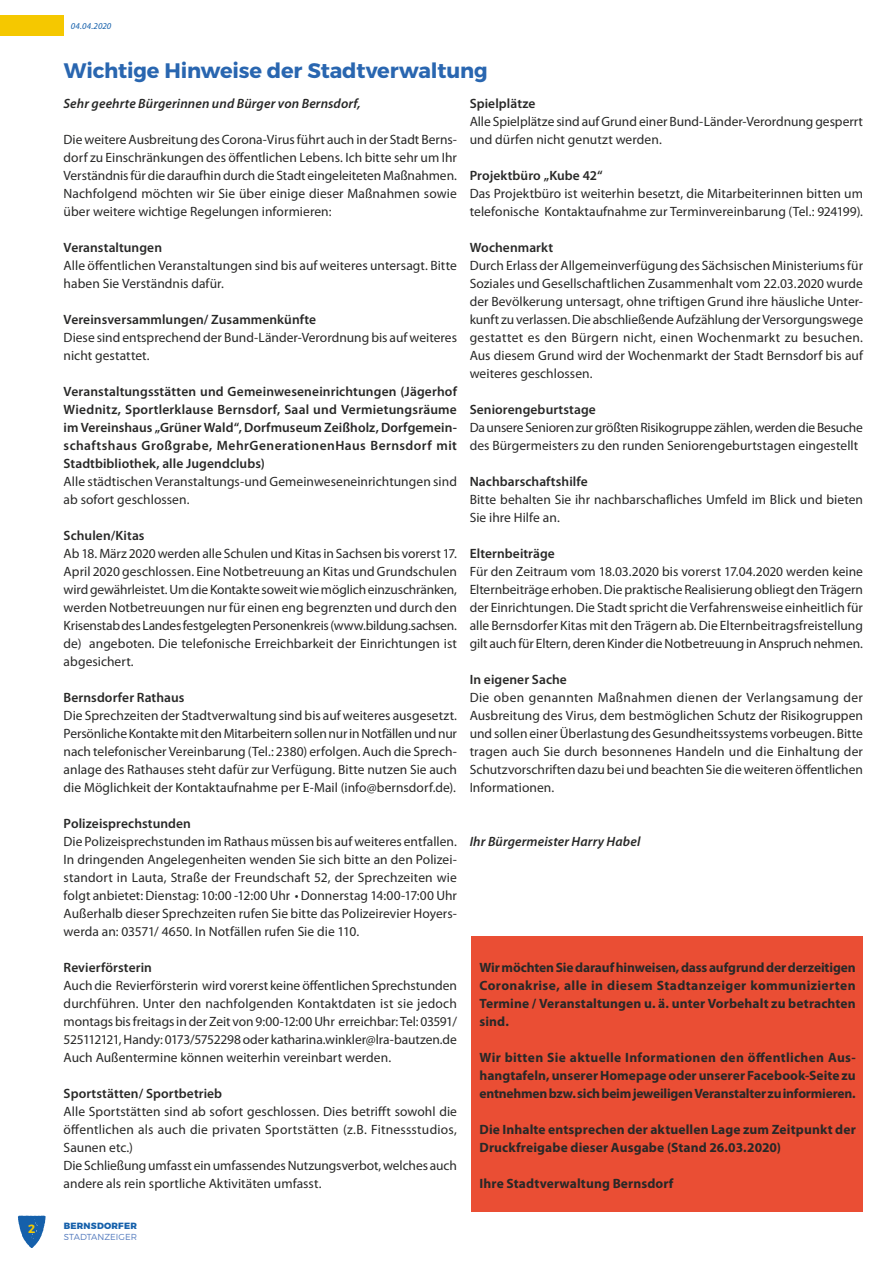
<style>
.page{position:relative;width:893px;height:1263px;background:#fff}
.page>*{position:absolute;margin:0;border:0;box-sizing:border-box;transform-origin:0 0}
.t1{font:700 21px "Montserrat";letter-spacing:-.01em;color:#2966b0}
.t2{font:13.5px/18px "Myriad Pro";color:#282827;text-align:justify}
.t3{font:600 13.5px/18px "Myriad Pro";letter-spacing:.005em;color:#282827;text-align:justify}
.t4{font:700 13.5px/18px "Myriad Pro";letter-spacing:.005em;color:#282827;text-align:justify}
.t5{font:italic 600 13.5px "Myriad Pro";letter-spacing:.01em;color:#282827}
.t6{font:600 12px "Montserrat";color:#f6ca00}
.t7{font:800 9px "Montserrat";letter-spacing:.025em;color:#1560ab}
.t8{font:italic 9px "Myriad Pro";letter-spacing:.005em;color:#1560ab}
.t9{font:300 8.7px "Montserrat";color:#537abd}
</style>
<div class="page">
<svg style="left:18px;top:1215px;width:28px;height:33px"></svg>
<div style="left:0;top:15px;width:64px;height:21px;background:#f5c800"></div>
<div style="left:471px;top:936px;width:391px;height:276px;background:#ea4e34"></div>
<p class="t8" style="left:71px;top:20px;width:42px">04.04.2020</p>
<h1 class="t1" style="left:64px;top:57px;width:425px">Wichtige Hinweise der Stadtverwaltung</h1>
<p class="t5" style="left:64px;top:95px;width:299px">Sehr geehrte Bürgerinnen und Bürger von Bernsdorf,</p>
<p class="t2" style="left:64px;top:130px;width:395px">Die weitere Ausbreitung des Corona-Virus führt auch in der Stadt Berns&shy;dorf zu Einschränkungen des öffentlichen Lebens. Ich bitte sehr um Ihr Verständnis für die daraufhin durch die Stadt eingeleiteten Maßnahmen.<br>Nachfolgend möchten wir Sie über einige dieser Maßnahmen sowie über weitere wichtige Regelungen informieren:</p>
<p class="t3" style="left:64px;top:238px;width:100px">Veranstaltungen</p>
<p class="t2" style="left:64px;top:256px;width:395px">Alle öffentlichen Veranstaltungen sind bis auf weiteres untersagt. Bitte haben Sie Verständnis dafür.</p>
<p class="t3" style="left:64px;top:310px;width:254px">Vereinsversammlungen/ Zusammenkünfte</p>
<p class="t2" style="left:64px;top:328px;width:395px">Diese sind entsprechend der Bund-Länder-Verordnung bis auf weiteres nicht gestattet.</p>
<p class="t3" style="left:64px;top:382px;width:395px">Veranstaltungsstätten und Gemeinweseneinrichtungen (Jägerhof Wiednitz, Sportlerklause Bernsdorf, Saal und Vermietungsräume im Vereinshaus „Grüner Wald“, Dorfmuseum Zeißholz, Dorfgemein&shy;schaftshaus Großgrabe, MehrGenerationenHaus Bernsdorf mit Stadtbibliothek, alle Jugendclubs)</p>
<p class="t2" style="left:64px;top:472px;width:395px">Alle städtischen Veranstaltungs-und Gemeinweseneinrichtungen sind ab sofort geschlossen.</p>
<p class="t3" style="left:64px;top:526px;width:82px">Schulen/Kitas</p>
<p class="t2" style="left:64px;top:544px;width:395px">Ab 18. März 2020 werden alle Schulen und Kitas in Sachsen bis vorerst 17.<br>April 2020 geschlossen. Eine Notbetreuung an Kitas und Grundschulen wird gewährleistet. Um die Kontakte soweit wie möglich einzuschränken, werden Notbetreuungen nur für einen eng begrenzten und durch den Krisenstab des Landes festgelegten Personenkreis (www.bildung.sachsen. de) angeboten. Die telefonische Erreichbarkeit der Einrichtungen ist abgesichert.</p>
<p class="t3" style="left:64px;top:688px;width:122px">Bernsdorfer Rathaus</p>
<p class="t2" style="left:64px;top:706px;width:395px">Die Sprechzeiten der Stadtverwaltung sind bis auf weiteres ausgesetzt.<br>Persönliche Kontakte mit den Mitarbeitern sollen nur in Notfällen und nur nach telefonischer Vereinbarung (Tel.: 2380) erfolgen. Auch die Sprech&shy;anlage des Rathauses steht dafür zur Verfügung. Bitte nutzen Sie auch die Möglichkeit der Kontaktaufnahme per E-Mail (info@bernsdorf.de).</p>
<p class="t3" style="left:64px;top:814px;width:129px">Polizeisprechstunden</p>
<p class="t2" style="left:64px;top:832px;width:395px">Die Polizeisprechstunden im Rathaus müssen bis auf weiteres entfallen.<br>In dringenden Angelegenheiten wenden Sie sich bitte an den Polizei&shy;standort in Lauta, Straße der Freundschaft 52, der Sprechzeiten wie folgt anbietet: Dienstag: 10:00 -12:00 Uhr • Donnerstag 14:00-17:00 Uhr Außerhalb dieser Sprechzeiten rufen Sie bitte das Polizeirevier Hoyers&shy;werda an: 03571/ 4650. In Notfällen rufen Sie die 110.</p>
<p class="t3" style="left:64px;top:958px;width:90px">Revierförsterin</p>
<p class="t2" style="left:64px;top:976px;width:395px">Auch die Revierförsterin wird vorerst keine öffentlichen Sprechstunden durchführen. Unter den nachfolgenden Kontaktdaten ist sie jedoch montags bis freitags in der Zeit von 9:00-12:00 Uhr erreichbar: Tel: 03591/ 525112121, Handy: 0173/5752298 oder katharina.winkler@lra-bautzen.de Auch Außentermine können weiterhin vereinbart werden.</p>
<p class="t3" style="left:64px;top:1084px;width:160px">Sportstätten/ Sportbetrieb</p>
<p class="t2" style="left:64px;top:1102px;width:395px;text-align:left">Alle Sportstätten sind ab sofort geschlossen. Dies betrifft sowohl die öffentlichen als auch die privaten Sportstätten (z.B. Fitnessstudios, Saunen etc.)<br>Die Schließung umfasst ein umfassendes Nutzungsverbot, welches auch andere als rein sportliche Aktivitäten umfasst.</p>
<p class="t3" style="left:470px;top:94px;width:67px">Spielplätze</p>
<p class="t2" style="left:470px;top:112px;width:395px">Alle Spielplätze sind auf Grund einer Bund-Länder-Verordnung gesperrt und dürfen nicht genutzt werden.</p>
<p class="t3" style="left:470px;top:166px;width:134px">Projektbüro „Kube 42“</p>
<p class="t2" style="left:470px;top:184px;width:395px">Das Projektbüro ist weiterhin besetzt, die Mitarbeiterinnen bitten um telefonische Kontaktaufnahme zur Terminvereinbarung (Tel.: 924199).</p>
<p class="t3" style="left:470px;top:238px;width:85px">Wochenmarkt</p>
<p class="t2" style="left:470px;top:256px;width:395px">Durch Erlass der Allgemeinverfügung des Sächsischen Ministeriums für Soziales und Gesellschaftlichen Zusammenhalt vom 22.03.2020 wurde der Bevölkerung untersagt, ohne triftigen Grund ihre häusliche Unter&shy;kunft zu verlassen. Die abschließende Aufzählung der Versorgungswege gestattet es den Bürgern nicht, einen Wochenmarkt zu besuchen.<br>Aus diesem Grund wird der Wochenmarkt der Stadt Bernsdorf bis auf weiteres geschlossen.</p>
<p class="t3" style="left:470px;top:400px;width:128px">Seniorengeburtstage</p>
<p class="t2" style="left:470px;top:418px;width:395px">Da unsere Senioren zur größten Risikogruppe zählen, werden die Besuche des Bürgermeisters zu den runden Seniorengeburtstagen eingestellt</p>
<p class="t3" style="left:470px;top:472px;width:120px">Nachbarschaftshilfe</p>
<p class="t2" style="left:470px;top:490px;width:395px">Bitte behalten Sie ihr nachbarschafliches Umfeld im Blick und bieten<br>Sie ihre Hilfe an.</p>
<p class="t3" style="left:470px;top:544px;width:87px">Elternbeiträge</p>
<p class="t2" style="left:470px;top:562px;width:395px">Für den Zeitraum vom 18.03.2020 bis vorerst 17.04.2020 werden keine Elternbeiträge erhoben. Die praktische Realisierung obliegt den Trägern der Einrichtungen. Die Stadt spricht die Verfahrensweise einheitlich für alle Bernsdorfer Kitas mit den Trägern ab. Die Elternbeitragsfreistellung gilt auch für Eltern, deren Kinder die Notbetreuung in Anspruch nehmen.</p>
<p class="t3" style="left:470px;top:670px;width:99px">In eigener Sache</p>
<p class="t2" style="left:470px;top:688px;width:395px">Die oben genannten Maßnahmen dienen der Verlangsamung der Ausbreitung des Virus, dem bestmöglichen Schutz der Risikogruppen und sollen einer Überlastung des Gesundheitssystems vorbeugen. Bitte tragen auch Sie durch besonnenes Handeln und die Einhaltung der Schutzvorschriften dazu bei und beachten Sie die weiteren öffentlichen Informationen.</p>
<p class="t5" style="left:470px;top:833px;width:172px">Ihr Bürgermeister Harry Habel</p>
<p class="t4" style="left:479px;top:958px;width:378px">Wir möchten Sie darauf hinweisen, dass aufgrund der derzeitigen Coronakrise, alle in diesem Stadtanzeiger kommunizierten Termine / Veranstaltungen u. ä. unter Vorbehalt zu betrachten sind.</p>
<p class="t4" style="left:479px;top:1048px;width:378px">Wir bitten Sie aktuelle Informationen den öffentlichen Aus&shy;hangtafeln, unserer Homepage oder unserer Facebook-Seite zu entnehmen bzw. sich beim jeweiligen Veranstalter zu informieren.</p>
<p class="t4" style="left:479px;top:1120px;width:378px">Die Inhalte entsprechen der aktuellen Lage zum Zeitpunkt der<br>Druckfreigabe dieser Ausgabe (Stand 26.03.2020)</p>
<p class="t4" style="left:479px;top:1174px;width:196px">Ihre Stadtverwaltung Bernsdorf</p>
<p class="t6" style="left:28px;top:1221px;width:9px">2</p>
<p class="t7" style="left:64px;top:1220px;width:75px">BERNSDORFER</p>
<p class="t9" style="left:64px;top:1231px;width:75px">STADTANZEIGER</p>
</div>
